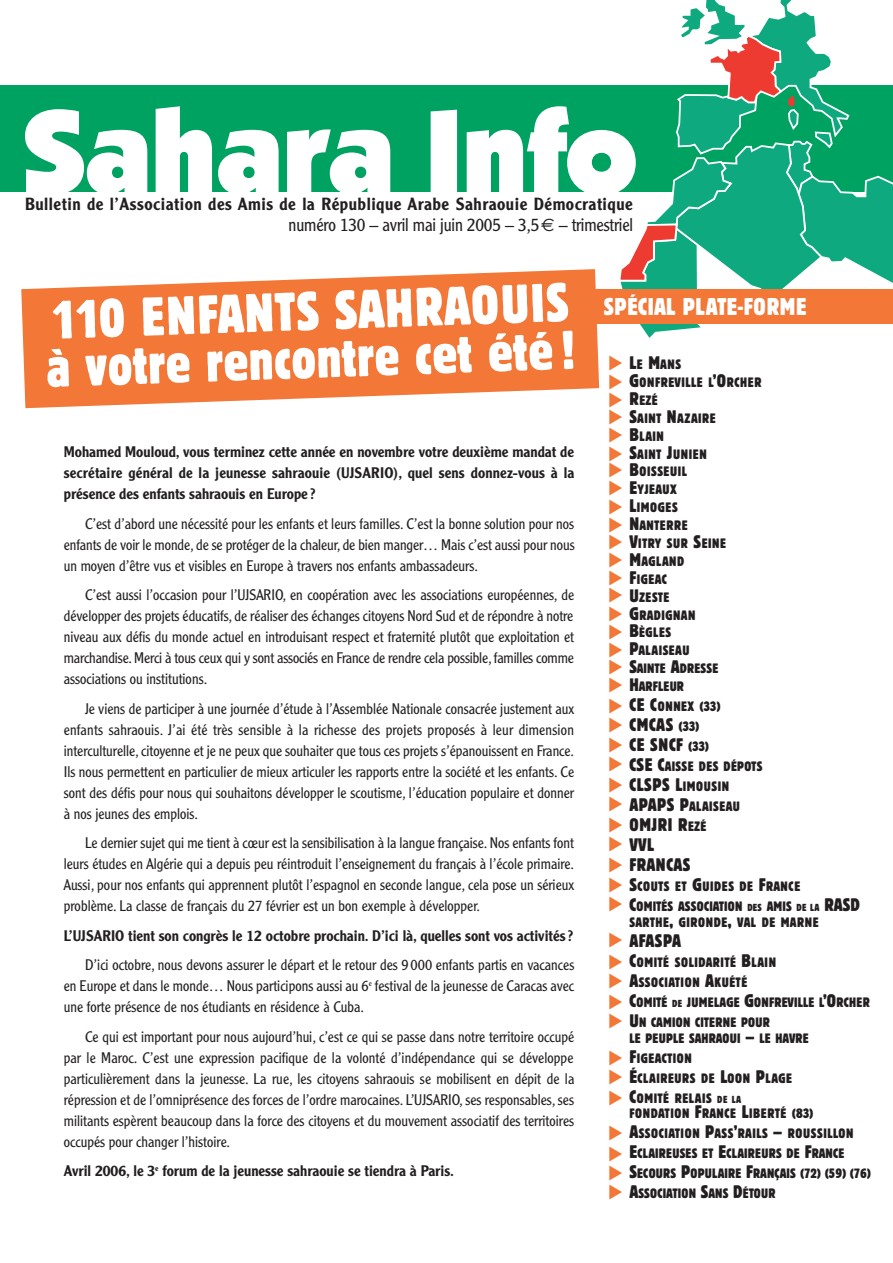
<style>
.page{position:relative;width:893px;height:1263px;background:#fff}
.page>*{position:absolute;margin:0;border:0;box-sizing:border-box;transform-origin:0 0}
.t1{font:900 120px "Kabel IT Cby BT";letter-spacing:-.02em;color:#fff}
.t2{font:condensed 54px/48px "Block BE";color:#fff}
.t3{font:condensed 24px "Block BE";letter-spacing:.03em;color:#fff}
.t4{font:300 18px "Clearface Gothic LH";letter-spacing:-.01em;color:#231f20}
.t5{font:18px "Zapf Dingbats";color:#f37736}
.t6{font:condensed 18px/20px "Block BE";letter-spacing:.02em;color:#231f20}
.t7{font:condensed 18px/20px "Block BE";letter-spacing:.04em;color:#231f20}
.t8{font:500 17.25px "Clearface Gothic LH";letter-spacing:.03em;color:#231f20}
.t9{font:300 15px/21px "Clearface Gothic LH";color:#231f20;text-align:justify}
.t10{font:500 15px/21px "Clearface Gothic LH";color:#231f20;text-align:justify}
.t11{font:condensed 13.5px/20px "Block BE";letter-spacing:.025em;color:#231f20}
.t12{font:condensed 13.5px/17.9px "Block BE";letter-spacing:.045em;color:#231f20}
.s1{font-family:"Euro Sans";font-weight:400}
.s2{font-size:18px}
.s3{font-size:13.5px}
.s4{font-size:10.2px}
</style>
<div class="page">
<div style="left:0;top:85px;width:893px;height:106px;background:#00a261"></div>
<svg style="left:617px;top:0;width:276px;height:338px"></svg>
<svg style="left:21px;top:269px;width:578px;height:139px;background:#f48b53"></svg>
<div style="left:587px;top:289px;width:306px;height:34px;background:#f37736"></div>
<h1 class="t1" style="left:21px;top:106px;width:618px">Sahara Info</h1>
<p class="t8" style="left:25px;top:198px;width:609px">Bulletin de l’Association des Amis de la République Arabe Sahraouie Démocratique</p>
<p class="t4" style="left:289px;top:219px;width:346px">numéro 130 – avril mai juin 2005 – 3,5<span class="s1">€</span> – trimestriel</p>
<h2 class="t2" style="left:44px;top:297px;width:531px;rotate:-2deg">110 ENFANTS SAHRAOUIS à votre rencontre cet été !</h2>
<p class="t10" style="left:64px;top:443px;width:512px">Mohamed Mouloud, vous terminez cette année en novembre votre deuxième mandat de secrétaire général de la jeunesse sahraouie (UJSARIO), quel sens donnez-vous à la présence des enfants sahraouis en Europe?</p>
<p class="t9" style="left:64px;top:514px;width:512px;text-indent:21px">C’est d’abord une nécessité pour les enfants et leurs familles. C’est la bonne solution pour nos enfants de voir le monde, de se protéger de la chaleur, de bien manger… Mais c’est aussi pour nous un moyen d’être vus et visibles en Europe à travers nos enfants ambassadeurs.</p>
<p class="t9" style="left:64px;top:586px;width:512px;text-indent:21px">C’est aussi l’occasion pour l’UJSARIO, en coopération avec les associations européennes, de développer des projets éducatifs, de réaliser des échanges citoyens Nord Sud et de répondre à notre niveau aux défis du monde actuel en introduisant respect et fraternité plutôt que exploitation et marchandise. Merci à tous ceux qui y sont associés en France de rendre cela possible, familles comme associations ou institutions.</p>
<p class="t9" style="left:64px;top:699px;width:512px;text-indent:21px">Je viens de participer à une journée d’étude à l’Assemblée Nationale consacrée justement aux enfants sahraouis. J’ai été très sensible à la richesse des projets proposés à leur dimension interculturelle, citoyenne et je ne peux que souhaiter que tous ces projets s’épanouissent en France.<br>Ils nous permettent en particulier de mieux articuler les rapports entre la société et les enfants. Ce sont des défis pour nous qui souhaitons développer le scoutisme, l’éducation populaire et donner à nos jeunes des emplois.</p>
<p class="t9" style="left:64px;top:834px;width:512px;text-indent:21px">Le dernier sujet qui me tient à cœur est la sensibilisation à la langue française. Nos enfants font leurs études en Algérie qui a depuis peu réintroduit l’enseignement du français à l’école primaire.<br>Aussi, pour nos enfants qui apprennent plutôt l’espagnol en seconde langue, cela pose un sérieux problème. La classe de français du 27 février est un bon exemple à développer.</p>
<p class="t10" style="left:64px;top:926px;width:511px">L’UJSARIO tient son congrès le 12 octobre prochain. D’ici là, quelles sont vos activités?</p>
<p class="t9" style="left:64px;top:956px;width:512px;text-indent:21px">D’ici octobre, nous devons assurer le départ et le retour des 9 000 enfants partis en vacances en Europe et dans le monde… Nous participons aussi au 6<sup>e</sup> festival de la jeunesse de Caracas avec une forte présence de nos étudiants en résidence à Cuba.</p>
<p class="t9" style="left:64px;top:1027px;width:512px;text-indent:21px">Ce qui est important pour nous aujourd’hui, c’est ce qui se passe dans notre territoire occupé par le Maroc. C’est une expression pacifique de la volonté d’indépendance qui se développe particulièrement dans la jeunesse. La rue, les citoyens sahraouis se mobilisent en dépit de la répression et de l’omniprésence des forces de l’ordre marocaines. L’UJSARIO, ses responsables, ses militants espèrent beaucoup dans la force des citoyens et du mouvement associatif des territoires occupés pour changer l’histoire.</p>
<p class="t10" style="left:64px;top:1162px;width:392px">Avril 2006, le 3<sup>e</sup> forum de la jeunesse sahraouie se tiendra à Paris.</p>
<h3 class="t3" style="left:604px;top:293px;width:204px">SPÉCIAL PLATE-FORME</h3>
<p class="t5" style="left:626px;top:355px;width:847px;rotate:90deg">▲▲▲▲▲▲▲▲▲▲▲▲▲▲▲▲▲▲▲▲▲▲▲▲▲▲▲▲▲▲ ▲ ▲▲▲▲ ▲▲▲ ▲▲▲▲</p>
<p class="t12" style="left:629px;top:356px;width:134px"><span class="s2">L</span>E <span class="s2">M</span>ANS<br><span class="s2">G</span>ONFREVILLE L<span class="s2">’O</span>RCHER<br><span class="s2">R</span>EZÉ<br><span class="s2">S</span>AINT <span class="s2">N</span>AZAIRE<br><span class="s2">B</span>LAIN<br><span class="s2">S</span>AINT <span class="s2">J</span>UNIEN<br><span class="s2">B</span>OISSEUIL<br><span class="s2">E</span>YJEAUX<br><span class="s2">L</span>IMOGES<br><span class="s2">N</span>ANTERRE<br><span class="s2">V</span>ITRY SUR <span class="s2">S</span>EINE<br><span class="s2">M</span>AGLAND<br><span class="s2">F</span>IGEAC<br><span class="s2">U</span>ZESTE<br><span class="s2">G</span>RADIGNAN<br><span class="s2">B</span>ÈGLES<br><span class="s2">P</span>ALAISEAU<br><span class="s2">S</span>AINTE <span class="s2">A</span>DRESSE<br><span class="s2">H</span>ARFLEUR</p>
<p class="t11" style="left:629px;top:696px;width:93px"><span class="s2">CE C</span>ONNEX (33)</p>
<p class="t7" style="left:629px;top:715px;width:81px">CMCAS <span class="s3">(33)<br></span>CE SNCF <span class="s3">(33)</span></p>
<p class="t11" style="left:629px;top:756px;width:135px"><span class="s2">CSE C</span>AISSE DES DÉPOTS<br><span class="s2">CLSPS L</span>IMOUSIN<br><span class="s2">APAPS P</span>ALAISEAU</p>
<p class="t6" style="left:629px;top:815px;width:79px">OMJRI R<span class="s3">EZÉ<br></span>VVL<br>FRANCAS</p>
<p class="t11" style="left:629px;top:876px;width:232px"><span class="s2">S</span>COUTS ET <span class="s2">G</span>UIDES DE <span class="s2">F</span>RANCE<br><span class="s2">C</span>OMITÉS ASSOCIATION <span class="s4">DES</span> AMIS <span class="s4">DE LA</span> <span class="s2">RASD</span></p>
<p class="t12" style="left:629px;top:913px;width:191px">SARTHE<span class="s2">,</span> GIRONDE<span class="s2">,</span> VAL DE MARNE</p>
<p class="t6" style="left:629px;top:931px;width:53px">AFASPA</p>
<p class="t11" style="left:629px;top:952px;width:242px"><span class="s2">C</span>OMITÉ SOLIDARITÉ <span class="s2">B</span>LAIN<br><span class="s2">A</span>SSOCIATION <span class="s2">A</span>KUÉTÉ<br><span class="s2">C</span>OMITÉ <span class="s4">DE</span> JUMELAGE <span class="s2">G</span>ONFREVILLE L<span class="s2">’O</span>RCHER<br><span class="s2">U</span>N CAMION CITERNE POUR</p>
<p class="t11" style="left:629px;top:1028px;width:181px">LE PEUPLE SAHRAOUI <span class="s2">–</span> LE HAVRE<br><span class="s2">F</span>IGEACTION<br><span class="s2">É</span>CLAIREURS DE <span class="s2">L</span>OON <span class="s2">P</span>LAGE<br><span class="s2">C</span>OMITÉ RELAIS <span class="s4">DE LA</span></p>
<p class="t11" style="left:629px;top:1104px;width:243px">FONDATION <span class="s2">F</span>RANCE <span class="s2">L</span>IBERTÉ (83)<br><span class="s2">A</span>SSOCIATION <span class="s2">P</span>ASS<span class="s2">’</span>RAILS <span class="s2">–</span> ROUSSILLON <span class="s2">E</span>CLAIREUSES ET <span class="s2">E</span>CLAIREURS DE <span class="s2">F</span>RANCE <span class="s2">S</span>ECOURS <span class="s2">P</span>OPULAIRE <span class="s2">F</span>RANÇAIS (72) (59) (76)<br><span class="s2">A</span>SSOCIATION <span class="s2">S</span>ANS <span class="s2">D</span>ÉTOUR</p>
</div>
